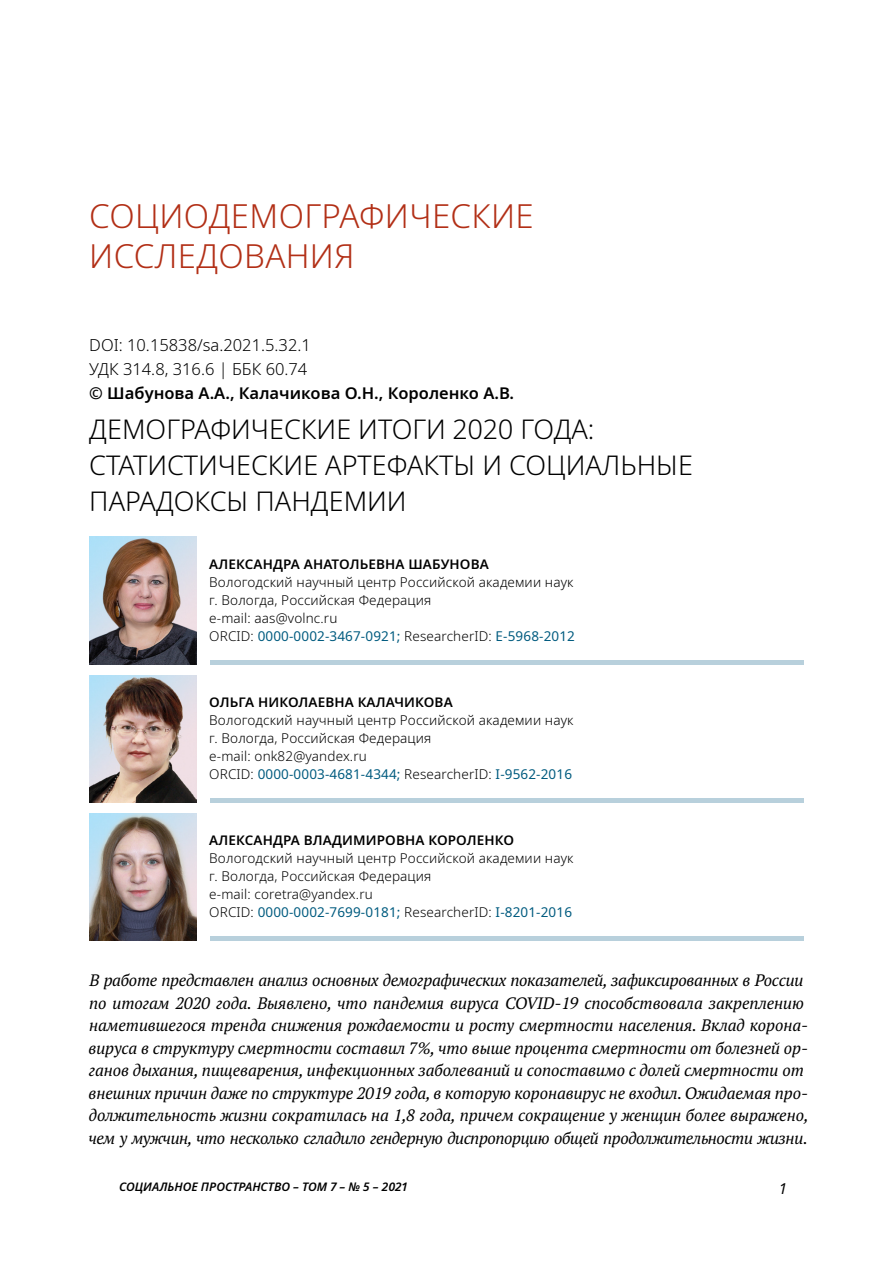
<style>
.page{position:relative;width:893px;height:1263px;background:#fff}
.page>*{position:absolute;margin:0;border:0;box-sizing:border-box;transform-origin:0 0}
.t1{font:300 33px/39.6px "Noto Sans";letter-spacing:.01em;color:#b22f16}
.t2{font:300 27px/36px "Noto Sans";color:#000}
.t3{font:italic 16.5px/22.5px "PT Serif Pro";letter-spacing:-.005em;color:#000}
.t4{font:300 16.5px/23.7px "Noto Sans";color:#000}
.t5{font:600 16.5px "Noto Sans";color:#000}
.t6{font:italic 15px "Noto Sans";color:#000}
.t7{font:300 13.5px/18px "Noto Sans";letter-spacing:.01em;color:#000}
.t8{font:600 13.5px "Noto Sans";letter-spacing:.01em;color:#000}
.t9{font:italic 600 12px "Noto Sans";color:#000}
.s1{font-weight:400;color:#005b7f}
</style>
<div class="page">
<hr style="left:210px;top:660px;width:594px;height:4px;background:#b8d0dc">
<div style="left:210px;top:798px;width:594px;height:5px;background:#b8d0dc"></div>
<div style="left:210px;top:936px;width:594px;height:5px;background:#b8d0dc"></div>
<img style="left:89px;top:537px;width:108px;height:127px">
<img style="left:89px;top:675px;width:108px;height:128px">
<img style="left:89px;top:813px;width:108px;height:128px">
<h1 class="t1" style="left:89px;top:197px;width:446px">СОЦИОДЕМОГРАФИЧЕСКИЕ<br>ИССЛЕДОВАНИЯ</h1>
<p class="t4" style="left:89px;top:333px;width:223px">DOI: 10.15838/sa.2021.5.32.1<br>УДК 314.8, 316.6 | ББК 60.74</p>
<p class="t5" style="left:89px;top:381px;width:426px">© Шабунова А.А., Калачикова О.Н., Короленко А.В.</p>
<h2 class="t2" style="left:89px;top:412px;width:605px">ДЕМОГРАФИЧЕСКИЕ ИТОГИ 2020 ГОДА:<br>СТАТИСТИЧЕСКИЕ АРТЕФАКТЫ И СОЦИАЛЬНЫЕ<br>ПАРАДОКСЫ ПАНДЕМИИ</h2>
<p class="t8" style="left:209px;top:554px;width:281px">АЛЕКСАНДРА АНАТОЛЬЕВНА ШАБУНОВА</p>
<p class="t7" style="left:209px;top:573px;width:367px">Вологодский научный центр Российской академии наук г. Вологда, Российская Федерация<br>e-mail: aas@volnc.ru<br>ORCID: <span class="s1">0000-0002-3467-0921;</span> ResearcherID: <span class="s1">E-5968-2012</span></p>
<p class="t8" style="left:209px;top:692px;width:245px">ОЛЬГА НИКОЛАЕВНА КАЛАЧИКОВА</p>
<p class="t7" style="left:209px;top:711px;width:366px">Вологодский научный центр Российской академии наук г. Вологда, Российская Федерация<br>e-mail: onk82@yandex.ru<br>ORCID: <span class="s1">0000-0003-4681-4344;</span> ResearcherID: <span class="s1">I-9562-2016</span></p>
<p class="t8" style="left:209px;top:831px;width:306px">АЛЕКСАНДРА ВЛАДИМИРОВНА КОРОЛЕНКО</p>
<p class="t7" style="left:209px;top:849px;width:366px">Вологодский научный центр Российской академии наук г. Вологда, Российская Федерация<br>e-mail: coretra@yandex.ru<br>ORCID: <span class="s1">0000-0002-7699-0181;</span> ResearcherID: <span class="s1">I-8201-2016</span></p>
<p class="t3" style="left:89px;top:969px;width:722px">В работе представлен анализ основных демографических показателей, зафиксированных в России по итогам 2020 года. Выявлено, что пандемия вируса COVID-19 способствовала закреплению наметившегося тренда снижения рождаемости и росту смертности населения. Вклад корона&shy;вируса в структуру смертности составил 7%, что выше процента смертности от болезней ор&shy;ганов дыхания, пищеварения, инфекционных заболеваний и сопоставимо с долей смертности от внешних причин даже по структуре 2019 года, в которую коронавирус не входил. Ожидаемая про&shy;должительность жизни сократилась на 1,8 года, причем сокращение у женщин более выражено, чем у мужчин, что несколько сгладило гендерную диспропорцию общей продолжительности жизни.</p>
<p class="t9" style="left:119px;top:1178px;width:290px">СОЦИАЛЬНОЕ ПРОСТРАНСТВО – ТОМ 7 – № 5 – 2021</p>
<p class="t6" style="left:779px;top:1178px;width:10px">1</p>
</div>
